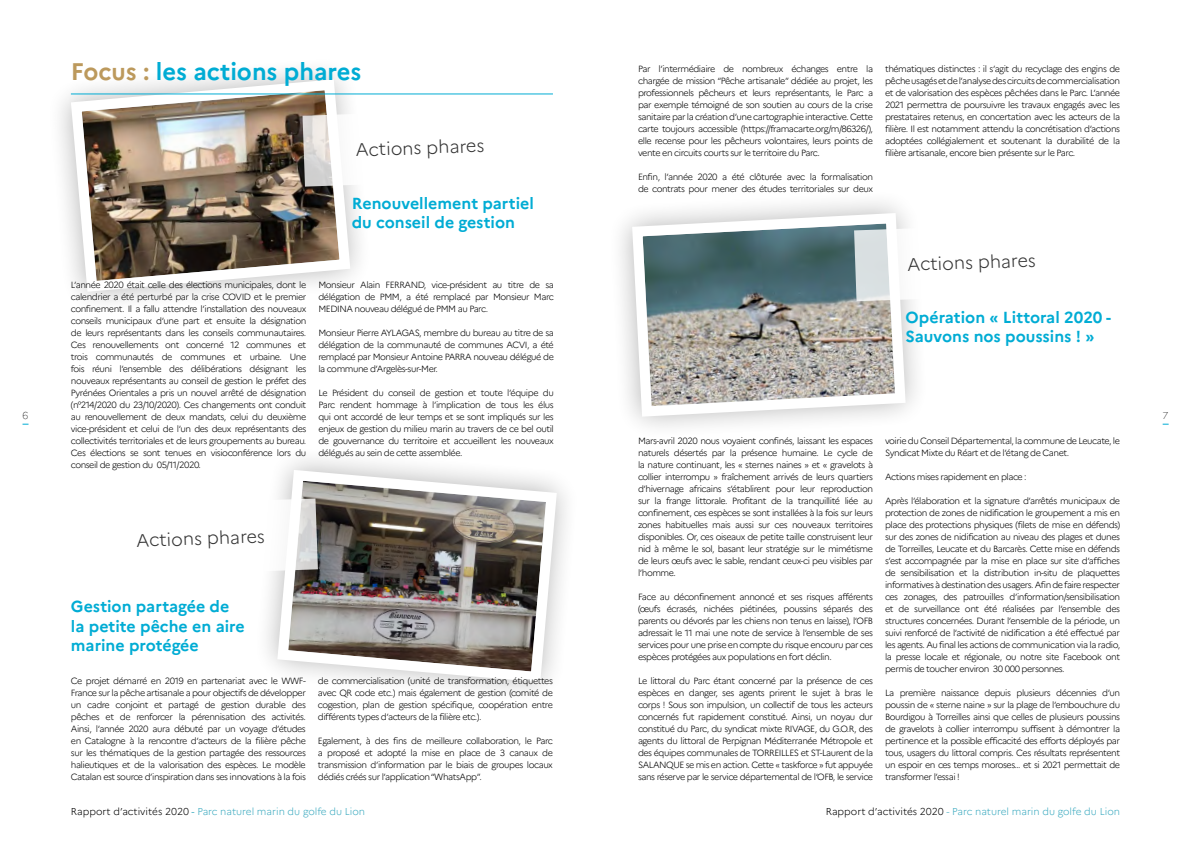
<style>
.page{position:relative;width:1191px;height:842px;background:#fff}
.page>*{position:absolute;margin:0;border:0;box-sizing:border-box;transform-origin:0 0}
.TITRE1_Focus{font:700 24px "Marianne";color:#00acd4}
.t1{font:300 18px "Marianne";color:#000}
.TITRE2{font:700 16px/19.2px "Marianne";color:#00acd4}
.t2{font:300 10px "Marianne";color:#3daac0}
.t3{font:100 10px "Marianne";color:#000}
.PARAGRAPHE{font:300 9px/12px "Marianne";letter-spacing:-.05em;color:#000;text-align:justify}
.s1{color:#bc995c}
.s2{color:#000}
.s3{color:#0093ad}
</style>
<div class="page">
<svg style="left:60px;top:69px;width:318px;height:233px"></svg>
<img style="left:65px;top:74px;width:291px;height:223px">
<svg style="left:267px;top:459px;width:299px;height:233px"></svg>
<svg style="left:272px;top:464px;width:290px;height:224px"></svg>
<svg style="left:302px;top:108px;width:76px;height:79px"></svg>
<svg style="left:267px;top:498px;width:51px;height:79px"></svg>
<hr style="left:71px;top:94px;width:482px;height:1px;background:#00acd4">
<svg style="left:620px;top:202px;width:296px;height:225px"></svg>
<svg style="left:627px;top:208px;width:284px;height:214px"></svg>
<svg style="left:854px;top:222px;width:62px;height:79px"></svg>
<p class="TITRE1_Focus" style="left:71px;top:56px;width:292px"><span class="s1">Focus :</span> les actions phares</p>
<h2 class="t1" style="left:355px;top:139px;width:130px;rotate:-2deg">Actions phares</h2>
<p class="TITRE2" style="left:352px;top:194px;width:184px">Renouvellement partiel du conseil de gestion</p>
<p class="PARAGRAPHE" style="left:638px;top:63px;width:236px">Par l’intermédiaire de nombreux échanges entre la chargée de mission “Pêche artisanale” dédiée au projet, les professionnels pêcheurs et leurs représentants, le Parc a par exemple témoigné de son soutien au cours de la crise sanitaire par la création d’une cartographie interactive. Cette carte toujours accessible (https://framacarte.org/m/86326/), elle recense pour les pêcheurs volontaires, leurs points de vente en circuits courts sur le territoire du Parc.</p>
<p class="PARAGRAPHE" style="left:638px;top:171px;width:236px">Enfin, l’année 2020 a été clôturée avec la formalisation de contrats pour mener des études territoriales sur deux</p>
<p class="PARAGRAPHE" style="left:885px;top:63px;width:236px">thématiques distinctes : il s’agit du recyclage des engins de pêche usagés et de l’analyse des circuits de commercialisation et de valorisation des espèces pêchées dans le Parc. L’année 2021 permettra de poursuivre les travaux engagés avec les prestataires retenus, en concertation avec les acteurs de la filière. Il est notamment attendu la concrétisation d’actions adoptées collégialement et soutenant la durabilité de la filière artisanale, encore bien présente sur le Parc.</p>
<h2 class="t1" style="left:906px;top:253px;width:130px;rotate:-2deg">Actions phares</h2>
<p class="PARAGRAPHE" style="left:71px;top:279px;width:237px">L’année 2020 était celle des élections municipales, dont le calendrier a été perturbé par la crise COVID et le premier confinement. Il a fallu attendre l’installation des nouveaux conseils municipaux d’une part et ensuite la désignation de leurs représentants dans les conseils communautaires.<br>Ces renouvellements ont concerné 12 communes et trois communautés de communes et urbaine. Une fois réuni l’ensemble des délibérations désignant les nouveaux représentants au conseil de gestion le préfet des Pyrénées Orientales a pris un nouvel arrêté de désignation (n°214/2020 du 23/10/2020). Ces changements ont conduit au renouvellement de deux mandats, celui du deuxième vice-président et celui de l’un des deux représentants des collectivités territoriales et de leurs groupements au bureau.<br>Ces élections se sont tenues en visioconférence lors du conseil de gestion du 05/11/2020.</p>
<p class="PARAGRAPHE" style="left:318px;top:279px;width:237px">Monsieur Alain FERRAND, vice-président au titre de sa délégation de PMM, a été remplacé par Monsieur Marc MEDINA nouveau délégué de PMM au Parc.</p>
<p class="TITRE2" style="left:905px;top:308px;width:207px">Opération « Littoral 2020 -<br>Sauvons nos poussins ! »</p>
<p class="PARAGRAPHE" style="left:318px;top:327px;width:237px">Monsieur Pierre AYLAGAS, membre du bureau au titre de sa délégation de la communauté de communes ACVI, a été remplacé par Monsieur Antoine PARRA nouveau délégué de la commune d’Argelès-sur-Mer.</p>
<p class="PARAGRAPHE" style="left:318px;top:387px;width:237px">Le Président du conseil de gestion et toute l’équipe du Parc rendent hommage à l’implication de tous les élus qui ont accordé de leur temps et se sont impliqués sur les enjeux de gestion du milieu marin au travers de ce bel outil de gouvernance du territoire et accueillent les nouveaux délégués au sein de cette assemblée.</p>
<p class="t3" style="left:23px;top:409px;width:7px">6</p>
<p class="t3" style="left:1162px;top:409px;width:7px">7</p>
<p class="PARAGRAPHE" style="left:638px;top:435px;width:236px">Mars-avril 2020 nous voyaient confinés, laissant les espaces naturels désertés par la présence humaine. Le cycle de la nature continuant, les « sternes naines » et « gravelots à collier interrompu » fraîchement arrivés de leurs quartiers d’hivernage africains s’établirent pour leur reproduction sur la frange littorale. Profitant de la tranquillité liée au confinement, ces espèces se sont installées à la fois sur leurs zones habituelles mais aussi sur ces nouveaux territoires disponibles. Or, ces oiseaux de petite taille construisent leur nid à même le sol, basant leur stratégie sur le mimétisme de leurs œufs avec le sable, rendant ceux-ci peu visibles par l’homme.</p>
<p class="PARAGRAPHE" style="left:638px;top:591px;width:236px">Face au déconfinement annoncé et ses risques afférents (œufs écrasés, nichées piétinées, poussins séparés des parents ou dévorés par les chiens non tenus en laisse), l’OFB adressait le 11 mai une note de service à l’ensemble de ses services pour une prise en compte du risque encouru par ces espèces protégées aux populations en fort déclin.</p>
<p class="PARAGRAPHE" style="left:638px;top:675px;width:236px">Le littoral du Parc étant concerné par la présence de ces espèces en danger, ses agents prirent le sujet à bras le corps ! Sous son impulsion, un collectif de tous les acteurs concernés fut rapidement constitué. Ainsi, un noyau dur constitué du Parc, du syndicat mixte RIVAGE, du G.O.R, des agents du littoral de Perpignan Méditerranée Métropole et des équipes communales de TORREILLES et ST-Laurent de la SALANQUE se mis en action. Cette « taskforce » fut appuyée sans réserve par le service départemental de l’OFB, le service</p>
<p class="PARAGRAPHE" style="left:885px;top:435px;width:236px">voirie du Conseil Départemental, la commune de Leucate, le<br>Syndicat Mixte du Réart et de l’étang de Canet.</p>
<p class="PARAGRAPHE" style="left:885px;top:471px;width:143px">Actions mises rapidement en place :</p>
<p class="PARAGRAPHE" style="left:885px;top:495px;width:236px">Après l’élaboration et la signature d’arrêtés municipaux de protection de zones de nidification le groupement a mis en place des protections physiques (filets de mise en défends) sur des zones de nidification au niveau des plages et dunes de Torreilles, Leucate et du Barcarès. Cette mise en défends s’est accompagnée par la mise en place sur site d’affiches de sensibilisation et la distribution in-situ de plaquettes informatives à destination des usagers. Afin de faire respecter ces zonages, des patrouilles d’information/sensibilisation et de surveillance ont été réalisées par l’ensemble des structures concernées. Durant l’ensemble de la période, un suivi renforcé de l’activité de nidification a été effectué par les agents. Au final les actions de communication via la radio, la presse locale et régionale, ou notre site Facebook ont permis de toucher environ 30 000 personnes.</p>
<p class="PARAGRAPHE" style="left:885px;top:687px;width:236px">La première naissance depuis plusieurs décennies d’un poussin de « sterne naine » sur la plage de l’embouchure du Bourdigou à Torreilles ainsi que celles de plusieurs poussins de gravelots à collier interrompu suffisent à démontrer la pertinence et la possible efficacité des efforts déployés par tous, usagers du littoral compris. Ces résultats représentent un espoir en ces temps moroses… et si 2021 permettait de transformer l’essai !</p>
<h2 class="t1" style="left:136px;top:529px;width:130px;rotate:-2deg">Actions phares</h2>
<p class="TITRE2" style="left:71px;top:597px;width:175px">Gestion partagée de la petite pêche en aire marine protégée</p>
<p class="PARAGRAPHE" style="left:71px;top:675px;width:236px">Ce projet démarré en 2019 en partenariat avec le WWF-France sur la pêche artisanale a pour objectifs de développer un cadre conjoint et partagé de gestion durable des pêches et de renforcer la pérennisation des activités.<br>Ainsi, l’année 2020 aura débuté par un voyage d’études en Catalogne à la rencontre d’acteurs de la filière pêche sur les thématiques de la gestion partagée des ressources halieutiques et de la valorisation des espèces. Le modèle Catalan est source d’inspiration dans ses innovations à la fois</p>
<p class="PARAGRAPHE" style="left:318px;top:675px;width:236px">de commercialisation (unité de transformation, étiquettes avec QR code etc.) mais également de gestion (comité de cogestion, plan de gestion spécifique, coopération entre différents types d’acteurs de la filière etc.).</p>
<p class="PARAGRAPHE" style="left:318px;top:735px;width:236px">Egalement, à des fins de meilleure collaboration, le Parc a proposé et adopté la mise en place de 3 canaux de transmission d’information par le biais de groupes locaux dédiés créés sur l’application “WhatsApp”.</p>
<p class="t2" style="left:71px;top:805px;width:296px"><span class="s2">Rapport d’activités 2020</span> <span class="s3">-</span> Parc naturel marin du golfe du Lion</p>
<p class="t2" style="left:825px;top:805px;width:296px"><span class="s2">Rapport d’activités 2020</span> - Parc naturel marin du golfe du Lion</p>
</div>
